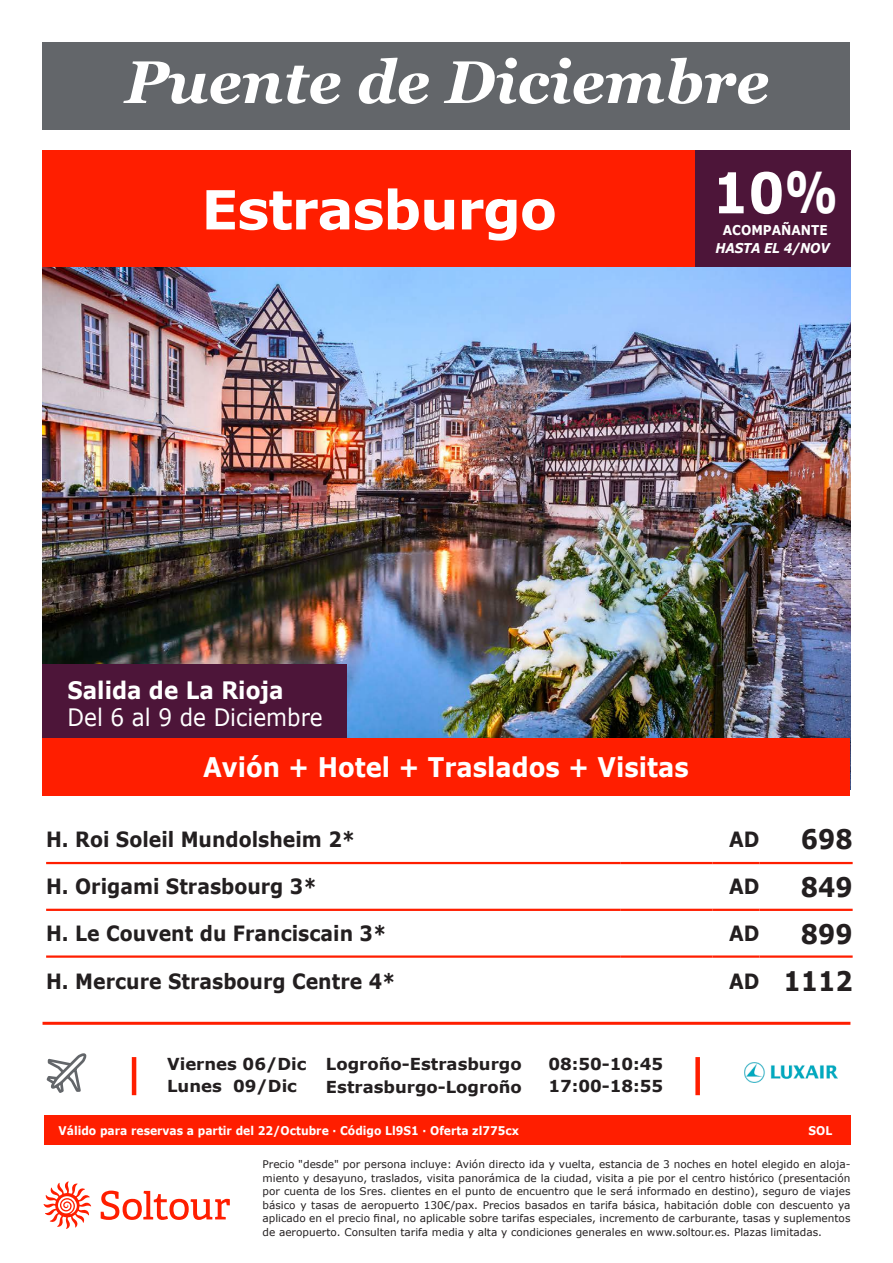
<style>
.page{position:relative;width:893px;height:1263px;background:#fff}
.page>*{position:absolute;margin:0;border:0;box-sizing:border-box;transform-origin:0 0}
.t1{font:italic 700 60px "Georgia";color:#fff}
.t2{font:700 56.25px "Verdana";color:#fff;scale:.9 1}
.t3{font:700 54px "Verdana";letter-spacing:-.02em;color:#fff}
.t4{font:700 27px "Verdana";color:#fff;scale:.9 1}
.t5{font:700 27px "Verdana";color:#231f20;scale:.9 1}
.t6{font:24px "Verdana";color:#fff;scale:.9 1}
.t7{font:700 24px "Verdana";color:#fff;scale:.9 1}
.t8{font:700 21px "Verdana";color:#231f20;scale:.9 1}
.t9{font:700 16.5px/22.5px "Verdana";color:#231f20}
.t10{font:italic 700 13.5px "Verdana";letter-spacing:-.02em;color:#fff;scale:.9 1}
.t11{font:700 13.5px "Verdana";color:#fff;scale:.9 1}
.t12{font:700 12px "Verdana";color:#fff;scale:.9 1}
.t13{font:10.5px/13.5px "Verdana";color:#231f20;text-align:justify}
.s1{font-size:21px}
</style>
<div class="page">
<img style="left:43px;top:267px;width:807px;height:471px">
<svg style="left:46px;top:1053px;width:41px;height:40px"></svg>
<hr style="left:132px;top:1057px;width:4px;height:38px;background:#ff1e00">
<div style="left:695px;top:1057px;width:5px;height:38px;background:#ff1e00"></div>
<img style="left:744px;top:1062px;width:94px;height:21px">
<hr style="left:43px;top:1022px;width:807px;height:3px;background:#ff1e00">
<div style="left:43px;top:151px;width:807px;height:116px;background:#ff1e00"></div>
<div style="left:695px;top:151px;width:155px;height:116px;background:#4d1539"></div>
<div style="left:43px;top:43px;width:807px;height:87px;background:#63666a"></div>
<svg style="left:101px;top:1190px;width:129px;height:30px"></svg>
<svg style="left:44px;top:1181px;width:47px;height:48px"></svg>
<div style="left:44px;top:1115px;width:806px;height:30px;background:#ff1e00"></div>
<div style="left:43px;top:738px;width:807px;height:57px;background:#ff1e00"></div>
<div style="left:43px;top:664px;width:304px;height:74px;background:#4d1539"></div>
<hr style="left:46px;top:862px;width:574px;height:2px;background:#ff1e00">
<hr style="left:620px;top:862px;width:92px;height:2px;background:#ff1e00">
<hr style="left:712px;top:862px;width:47px;height:2px;background:#ff1e00">
<hr style="left:759px;top:862px;width:94px;height:2px;background:#ff1e00">
<hr style="left:46px;top:909px;width:574px;height:2px;background:#ff1e00">
<hr style="left:620px;top:909px;width:92px;height:2px;background:#ff1e00">
<hr style="left:712px;top:909px;width:47px;height:2px;background:#ff1e00">
<hr style="left:759px;top:909px;width:94px;height:2px;background:#ff1e00">
<hr style="left:46px;top:955px;width:574px;height:3px;background:#ff1e00">
<hr style="left:620px;top:955px;width:92px;height:3px;background:#ff1e00">
<hr style="left:712px;top:955px;width:47px;height:3px;background:#ff1e00">
<hr style="left:759px;top:955px;width:94px;height:3px;background:#ff1e00">
<h1 class="t1" style="left:125px;top:43px;width:646px">Puente de Diciembre</h1>
<h3 class="t3" style="left:201px;top:175px;width:357px">Estrasburgo</h3>
<h2 class="t2" style="left:712px;top:157px;width:141px">10%</h2>
<p class="t11" style="left:723px;top:222px;width:118px">ACOMPAÑANTE</p>
<p class="t10" style="left:716px;top:238px;width:128px">HASTA EL 4/NOV</p>
<h3 class="t7" style="left:68px;top:675px;width:242px">Salida de La Rioja</h3>
<h3 class="t6" style="left:68px;top:701px;width:285px">Del 6 al 9 de Diciembre</h3>
<h3 class="t4" style="left:203px;top:750px;width:541px">Avión + Hotel + Traslados + Visitas</h3>
<h3 class="t8" style="left:46px;top:826px;width:345px">H. Roi Soleil Mundolsheim 2*</h3>
<h3 class="t8" style="left:729px;top:826px;width:35px">AD</h3>
<h3 class="t5" style="left:801px;top:822px;width:59px">698</h3>
<h3 class="t8" style="left:46px;top:873px;width:302px">H. Origami Strasbourg 3*</h3>
<h3 class="t8" style="left:729px;top:873px;width:35px">AD</h3>
<h3 class="t5" style="left:801px;top:870px;width:59px">849</h3>
<h3 class="t8" style="left:46px;top:920px;width:380px">H. Le Couvent du Franciscain 3*</h3>
<h3 class="t8" style="left:729px;top:920px;width:35px">AD</h3>
<h3 class="t5" style="left:801px;top:916px;width:59px">899</h3>
<h3 class="t8" style="left:46px;top:967px;width:390px">H. Mercure Strasbourg Centre 4*</h3>
<h3 class="t5" style="left:729px;top:964px;width:139px"><span class="s1">AD</span> 1112</h3>
<h3 class="t9" style="left:167px;top:1052px;width:141px">Viernes 06/Dic<br>Lunes 09/Dic</h3>
<h3 class="t9" style="left:326px;top:1052px;width:197px">Logroño-Estrasburgo<br>Estrasburgo-Logroño</h3>
<h3 class="t9" style="left:548px;top:1052px;width:117px">08:50-10:45<br>17:00-18:55</h3>
<p class="t12" style="left:59px;top:1122px;width:513px">Válido para reservas a partir del 22/Octubre · Código Ll9S1 · Oferta zl775cx</p>
<p class="t12" style="left:808px;top:1122px;width:28px">SOL</p>
<p class="t13" style="left:263px;top:1158px;width:589px">Precio "desde" por persona incluye: Avión directo ida y vuelta, estancia de 3 noches en hotel elegido en aloja&shy;miento y desayuno, traslados, visita panorámica de la ciudad, visita a pie por el centro histórico (presentación por cuenta de los Sres. clientes en el punto de encuentro que le será informado en destino), seguro de viajes básico y tasas de aeropuerto 130€/pax. Precios basados en tarifa básica, habitación doble con descuento ya aplicado en el precio final, no aplicable sobre tarifas especiales, incremento de carburante, tasas y suplementos de aeropuerto. Consulten tarifa media y alta y condiciones generales en www.soltour.es. Plazas limitadas.</p>
</div>
